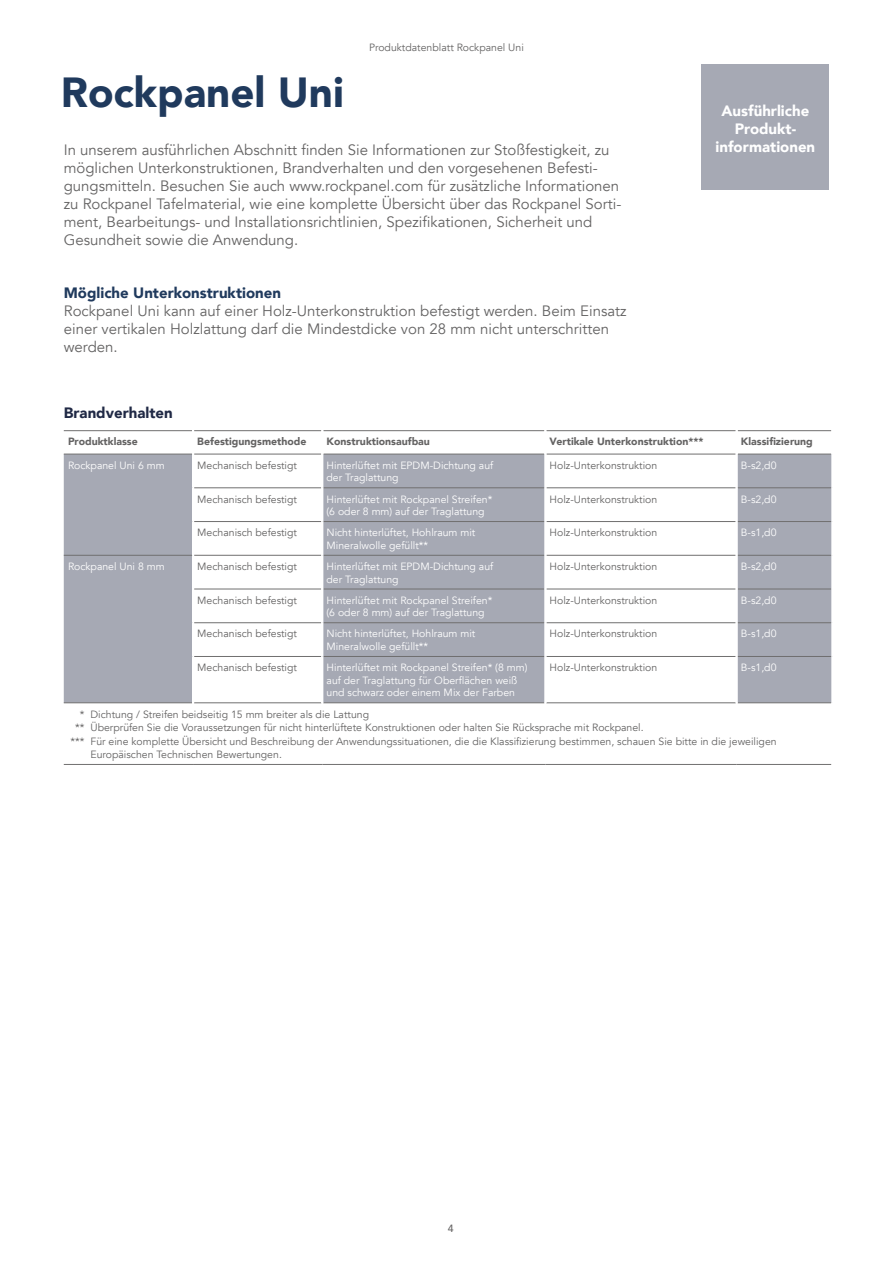
<style>
.page{position:relative;width:893px;height:1263px;background:#fff}
.page>*{position:absolute;margin:0;border:0;box-sizing:border-box;transform-origin:0 0}
.t1{font:900 42px "Avenir";color:#203a5d}
.t2{font:15px/18px "Avenir";color:#646363}
.t3{font:900 15px/18px "Avenir";color:#fff;text-align:center}
.t4{font:900 15px "Avenir";color:#203a5d}
.t5{font:900 15px "Avenir";color:#202945}
.t6{font:10.5px "Avenir";color:#646363}
.t7{font:10.5px/12.6px "Avenir";color:#fff}
.t8{font:900 10.5px "Avenir";color:#646363}
.t9{font:500 10.5px "Avenir";color:#646363}
</style>
<div class="page">
<div style="left:702px;top:64px;width:127px;height:125px;background:#a6a9b4"></div>
<svg style="left:64px;top:455px;width:767px;height:247px;fill:#a6a9b4"></svg>
<hr style="left:64px;top:430px;width:128px;height:1px;background:#706f6f">
<hr style="left:194px;top:430px;width:127px;height:1px;background:#706f6f">
<hr style="left:323px;top:430px;width:221px;height:1px;background:#706f6f">
<hr style="left:546px;top:430px;width:190px;height:1px;background:#706f6f">
<hr style="left:738px;top:430px;width:93px;height:1px;background:#706f6f">
<hr style="left:194px;top:521px;width:127px;height:1px;background:#706f6f">
<hr style="left:546px;top:521px;width:190px;height:1px;background:#706f6f">
<hr style="left:194px;top:622px;width:127px;height:1px;background:#706f6f">
<hr style="left:546px;top:622px;width:190px;height:1px;background:#706f6f">
<hr style="left:194px;top:656px;width:127px;height:1px;background:#706f6f">
<hr style="left:546px;top:656px;width:190px;height:1px;background:#706f6f">
<hr style="left:194px;top:454px;width:127px;height:1px;background:#706f6f">
<hr style="left:546px;top:454px;width:190px;height:1px;background:#706f6f">
<hr style="left:194px;top:555px;width:127px;height:1px;background:#706f6f">
<hr style="left:546px;top:555px;width:190px;height:1px;background:#706f6f">
<hr style="left:194px;top:487px;width:127px;height:1px;background:#706f6f">
<hr style="left:546px;top:487px;width:190px;height:1px;background:#706f6f">
<hr style="left:194px;top:589px;width:127px;height:1px;background:#706f6f">
<hr style="left:546px;top:589px;width:190px;height:1px;background:#706f6f">
<hr style="left:194px;top:702px;width:127px;height:1px;background:#706f6f">
<hr style="left:546px;top:702px;width:190px;height:1px;background:#706f6f">
<hr style="left:323px;top:454px;width:221px;height:1px;background:#706f6f">
<hr style="left:323px;top:555px;width:221px;height:1px;background:#706f6f">
<hr style="left:64px;top:454px;width:128px;height:1px;background:#706f6f">
<hr style="left:738px;top:454px;width:93px;height:1px;background:#706f6f">
<hr style="left:323px;top:487px;width:221px;height:1px;background:#706f6f">
<hr style="left:738px;top:487px;width:93px;height:1px;background:#706f6f">
<hr style="left:323px;top:521px;width:221px;height:1px;background:#706f6f">
<hr style="left:738px;top:521px;width:93px;height:1px;background:#706f6f">
<hr style="left:64px;top:555px;width:128px;height:1px;background:#706f6f">
<hr style="left:738px;top:555px;width:93px;height:1px;background:#706f6f">
<hr style="left:323px;top:589px;width:221px;height:1px;background:#706f6f">
<hr style="left:738px;top:589px;width:93px;height:1px;background:#706f6f">
<hr style="left:323px;top:622px;width:221px;height:1px;background:#706f6f">
<hr style="left:738px;top:622px;width:93px;height:1px;background:#706f6f">
<hr style="left:323px;top:656px;width:221px;height:1px;background:#706f6f">
<hr style="left:738px;top:656px;width:93px;height:1px;background:#706f6f">
<hr style="left:64px;top:702px;width:128px;height:1px;background:#706f6f">
<hr style="left:323px;top:702px;width:221px;height:1px;background:#706f6f">
<hr style="left:738px;top:702px;width:93px;height:1px;background:#706f6f">
<hr style="left:64px;top:764px;width:129px;height:1px;background:#706f6f">
<hr style="left:193px;top:764px;width:129px;height:1px;background:#706f6f">
<hr style="left:322px;top:764px;width:223px;height:1px;background:#706f6f">
<hr style="left:545px;top:764px;width:192px;height:1px;background:#706f6f">
<hr style="left:737px;top:764px;width:94px;height:1px;background:#706f6f">
<hr style="left:192px;top:454px;width:2px;height:34px;background:#fff">
<hr style="left:321px;top:454px;width:2px;height:34px;background:#fff">
<hr style="left:544px;top:454px;width:2px;height:34px;background:#fff">
<hr style="left:736px;top:454px;width:2px;height:34px;background:#fff">
<hr style="left:192px;top:488px;width:2px;height:33px;background:#fff">
<hr style="left:321px;top:488px;width:2px;height:33px;background:#fff">
<hr style="left:544px;top:488px;width:2px;height:33px;background:#fff">
<hr style="left:736px;top:488px;width:2px;height:33px;background:#fff">
<hr style="left:192px;top:555px;width:2px;height:34px;background:#fff">
<hr style="left:321px;top:555px;width:2px;height:34px;background:#fff">
<hr style="left:544px;top:555px;width:2px;height:34px;background:#fff">
<hr style="left:736px;top:555px;width:2px;height:34px;background:#fff">
<hr style="left:192px;top:589px;width:2px;height:34px;background:#fff">
<hr style="left:321px;top:589px;width:2px;height:34px;background:#fff">
<hr style="left:544px;top:589px;width:2px;height:34px;background:#fff">
<hr style="left:736px;top:589px;width:2px;height:34px;background:#fff">
<hr style="left:192px;top:521px;width:2px;height:34px;background:#fff">
<hr style="left:321px;top:521px;width:2px;height:34px;background:#fff">
<hr style="left:544px;top:521px;width:2px;height:34px;background:#fff">
<hr style="left:736px;top:521px;width:2px;height:34px;background:#fff">
<hr style="left:192px;top:623px;width:2px;height:33px;background:#fff">
<hr style="left:321px;top:623px;width:2px;height:33px;background:#fff">
<hr style="left:544px;top:623px;width:2px;height:33px;background:#fff">
<hr style="left:736px;top:623px;width:2px;height:33px;background:#fff">
<hr style="left:192px;top:656px;width:2px;height:47px;background:#fff">
<hr style="left:321px;top:656px;width:2px;height:47px;background:#fff">
<hr style="left:544px;top:656px;width:2px;height:47px;background:#fff">
<hr style="left:736px;top:656px;width:2px;height:47px;background:#fff">
<h1 class="t1" style="left:61px;top:56px;width:285px">Rockpanel Uni</h1>
<p class="t6" style="left:369px;top:41px;width:156px">Produktdatenblatt Rockpanel Uni</p>
<h2 class="t3" style="left:721px;top:101px;width:89px">Ausführliche<br>Produkt-</h2>
<h2 class="t2" style="left:64px;top:141px;width:547px">In unserem ausführlichen Abschnitt finden Sie Informationen zur Stoßfestigkeit, zu</h2>
<h2 class="t3" style="left:716px;top:137px;width:101px">informationen</h2>
<p class="t2" style="left:64px;top:159px;width:559px">möglichen Unterkonstruktionen, Brandverhalten und den vorgesehenen Befesti&shy;gungsmitteln. Besuchen Sie auch www.rockpanel.com für zusätzliche Informationen zu Rockpanel Tafelmaterial, wie eine komplette Übersicht über das Rockpanel Sorti&shy;ment, Bearbeitungs- und Installationsrichtlinien, Spezifikationen, Sicherheit und Gesundheit sowie die Anwendung.</p>
<h2 class="t4" style="left:64px;top:280px;width:219px">Mögliche Unterkonstruktionen</h2>
<h2 class="t2" style="left:64px;top:302px;width:564px">Rockpanel Uni kann auf einer Holz-Unterkonstruktion befestigt werden. Beim Einsatz einer vertikalen Holzlattung darf die Mindestdicke von 28 mm nicht unterschritten werden.</h2>
<h2 class="t5" style="left:64px;top:400px;width:110px">Brandverhalten</h2>
<p class="t8" style="left:68px;top:433px;width:71px">Produktklasse</p>
<p class="t8" style="left:197px;top:433px;width:111px">Befestigungsmethode</p>
<p class="t8" style="left:327px;top:433px;width:105px">Konstruktionsaufbau</p>
<p class="t8" style="left:550px;top:433px;width:156px">Vertikale Unterkonstruktion***</p>
<p class="t8" style="left:741px;top:433px;width:73px">Klassifizierung</p>
<p class="t7" style="left:68px;top:459px;width:98px">Rockpanel Uni 6 mm</p>
<p class="t6" style="left:197px;top:459px;width:101px">Mechanisch befestigt</p>
<p class="t7" style="left:327px;top:459px;width:168px">Hinterlüftet mit EPDM-Dichtung auf der Traglattung</p>
<p class="t6" style="left:550px;top:459px;width:109px">Holz-Unterkonstruktion</p>
<p class="t7" style="left:741px;top:459px;width:37px">B-s2,d0</p>
<p class="t6" style="left:197px;top:493px;width:101px">Mechanisch befestigt</p>
<p class="t7" style="left:327px;top:493px;width:167px">Hinterlüftet mit Rockpanel Streifen* (6 oder 8 mm) auf der Traglattung</p>
<p class="t6" style="left:550px;top:493px;width:109px">Holz-Unterkonstruktion</p>
<p class="t7" style="left:741px;top:493px;width:37px">B-s2,d0</p>
<p class="t6" style="left:197px;top:526px;width:101px">Mechanisch befestigt</p>
<p class="t7" style="left:327px;top:526px;width:150px">Nicht hinterlüftet, Hohlraum mit<br>Mineralwolle gefüllt**</p>
<p class="t6" style="left:550px;top:526px;width:109px">Holz-Unterkonstruktion</p>
<p class="t7" style="left:741px;top:526px;width:37px">B-s1,d0</p>
<p class="t7" style="left:68px;top:560px;width:98px">Rockpanel Uni 8 mm</p>
<p class="t6" style="left:197px;top:560px;width:101px">Mechanisch befestigt</p>
<p class="t7" style="left:327px;top:560px;width:168px">Hinterlüftet mit EPDM-Dichtung auf der Traglattung</p>
<p class="t6" style="left:550px;top:560px;width:109px">Holz-Unterkonstruktion</p>
<p class="t7" style="left:741px;top:560px;width:37px">B-s2,d0</p>
<p class="t6" style="left:197px;top:594px;width:101px">Mechanisch befestigt</p>
<p class="t7" style="left:327px;top:594px;width:167px">Hinterlüftet mit Rockpanel Streifen* (6 oder 8 mm) auf der Traglattung</p>
<p class="t6" style="left:550px;top:594px;width:109px">Holz-Unterkonstruktion</p>
<p class="t7" style="left:741px;top:594px;width:37px">B-s2,d0</p>
<p class="t6" style="left:197px;top:628px;width:101px">Mechanisch befestigt</p>
<p class="t7" style="left:327px;top:628px;width:150px">Nicht hinterlüftet, Hohlraum mit<br>Mineralwolle gefüllt**</p>
<p class="t6" style="left:550px;top:628px;width:109px">Holz-Unterkonstruktion</p>
<p class="t7" style="left:741px;top:628px;width:37px">B-s1,d0</p>
<p class="t6" style="left:197px;top:661px;width:101px">Mechanisch befestigt</p>
<p class="t7" style="left:327px;top:661px;width:202px">Hinterlüftet mit Rockpanel Streifen* (8 mm) auf der Traglattung für Oberflächen weiß und schwarz oder einem Mix der Farben</p>
<p class="t6" style="left:550px;top:661px;width:109px">Holz-Unterkonstruktion</p>
<p class="t7" style="left:741px;top:661px;width:37px">B-s1,d0</p>
<p class="t6" style="left:80px;top:708px;width:291px">* Dichtung / Streifen beidseitig 15 mm breiter als die Lattung</p>
<p class="t6" style="left:75px;top:721px;width:570px">** Überprüfen Sie die Voraussetzungen für nicht hinterlüftete Konstruktionen oder halten Sie Rücksprache mit Rockpanel.</p>
<p class="t6" style="left:71px;top:735px;width:708px">*** Für eine komplette Übersicht und Beschreibung der Anwendungssituationen, die die Klassifizierung bestimmen, schauen Sie bitte in die jeweiligen</p>
<p class="t6" style="left:91px;top:748px;width:193px">Europäischen Technischen Bewertungen.</p>
<p class="t9" style="left:448px;top:1219px;width:7px">4</p>
</div>
